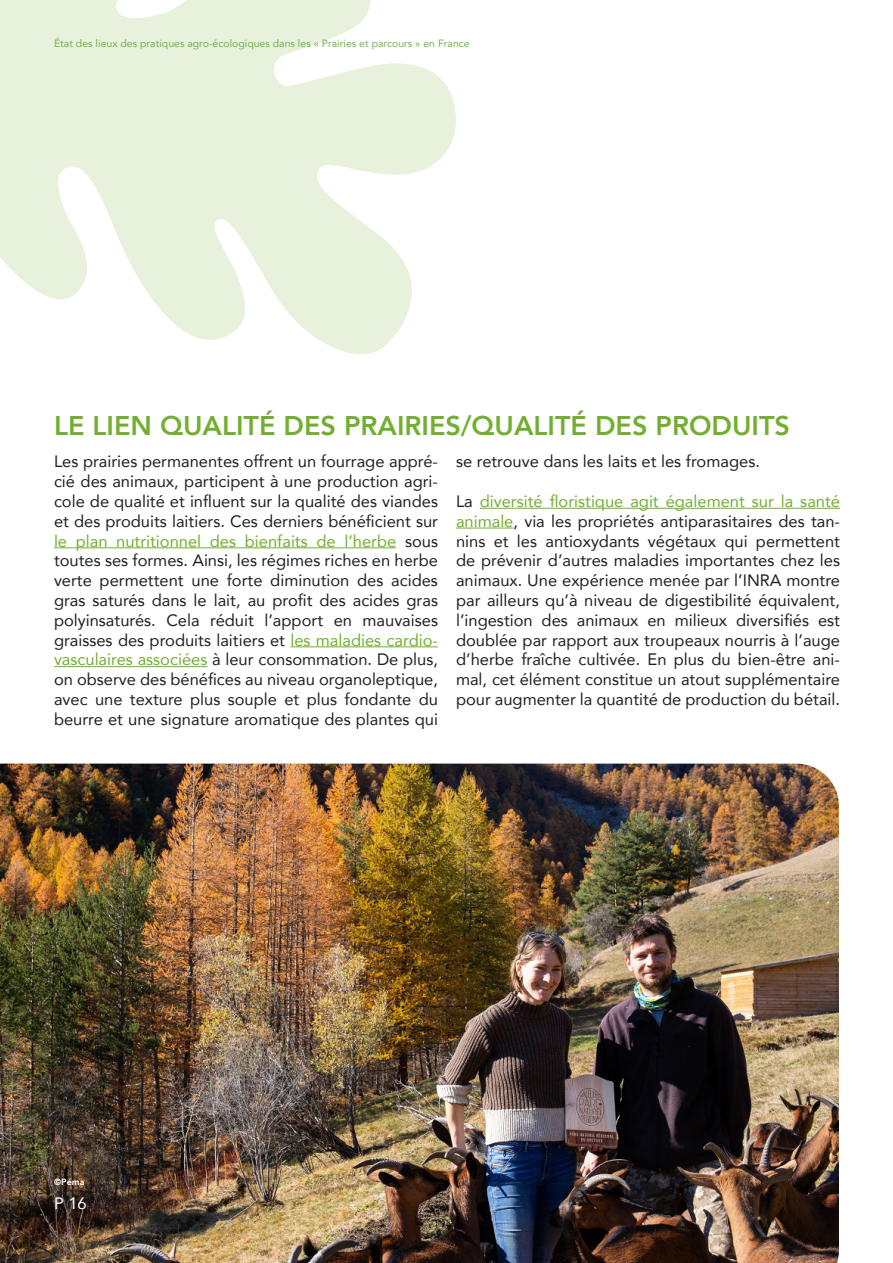
<style>
.page{position:relative;width:893px;height:1263px;background:#fff}
.page>*{position:absolute;margin:0;border:0;box-sizing:border-box;transform-origin:0 0}
.t1{font:800 27px "Avenir";color:#72af2f}
.t2{font:16.5px/19.8px "Avenir";color:#231f20;text-align:justify}
.t3{font:16.5px "Avenir";color:#fff}
.t4{font:10.5px "Avenir";color:#6eb546}
.t5{font:800 9px "Avenir";color:#fff}
.s1{color:#72af2f}
</style>
<div class="page">
<img style="left:0;top:764px;width:839px;height:499px">
<hr style="left:54px;top:547px;width:342px;height:1px;background:#72af2f">
<hr style="left:290px;top:646px;width:148px;height:1px;background:#72af2f">
<hr style="left:54px;top:666px;width:153px;height:1px;background:#72af2f">
<hr style="left:480px;top:508px;width:360px;height:1px;background:#72af2f">
<hr style="left:456px;top:528px;width:57px;height:1px;background:#72af2f">
<svg style="left:0;top:0;width:456px;height:354px;fill:#e7f1db"></svg>
<p class="t4" style="left:54px;top:35px;width:417px">État des lieux des pratiques agro-écologiques dans les « Prairies et parcours » en France</p>
<p class="t1" style="left:54px;top:404px;width:737px">LE LIEN QUALITÉ DES PRAIRIES/QUALITÉ DES PRODUITS</p>
<p class="t2" style="left:54px;top:451px;width:386px">Les prairies permanentes offrent un fourrage appré&shy;cié des animaux, participent à une production agri&shy;cole de qualité et influent sur la qualité des viandes et des produits laitiers. Ces derniers bénéficient sur <span class="s1">le plan nutritionnel des bienfaits de l’herbe</span> sous toutes ses formes. Ainsi, les régimes riches en herbe verte permettent une forte diminution des acides gras saturés dans le lait, au profit des acides gras polyinsaturés. Cela réduit l’apport en mauvaises graisses des produits laitiers et <span class="s1">les maladies cardio&shy;vasculaires associées</span> à leur consommation. De plus, on observe des bénéfices au niveau organoleptique, avec une texture plus souple et plus fondante du beurre et une signature aromatique des plantes qui</p>
<p class="t2" style="left:456px;top:451px;width:305px">se retrouve dans les laits et les fromages.</p>
<p class="t2" style="left:456px;top:491px;width:386px">La <span class="s1">diversité floristique agit également sur la santé animale</span>, via les propriétés antiparasitaires des tan&shy;nins et les antioxydants végétaux qui permettent de prévenir d’autres maladies importantes chez les animaux. Une expérience menée par l’INRA montre par ailleurs qu’à niveau de digestibilité équivalent, l’ingestion des animaux en milieux diversifiés est doublée par rapport aux troupeaux nourris à l’auge d’herbe fraîche cultivée. En plus du bien-être ani&shy;mal, cet élément constitue un atout supplémentaire pour augmenter la quantité de production du bétail.</p>
<p class="t5" style="left:54px;top:1175px;width:32px">©Péma</p>
<p class="t3" style="left:54px;top:1190px;width:34px">P 16</p>
</div>
